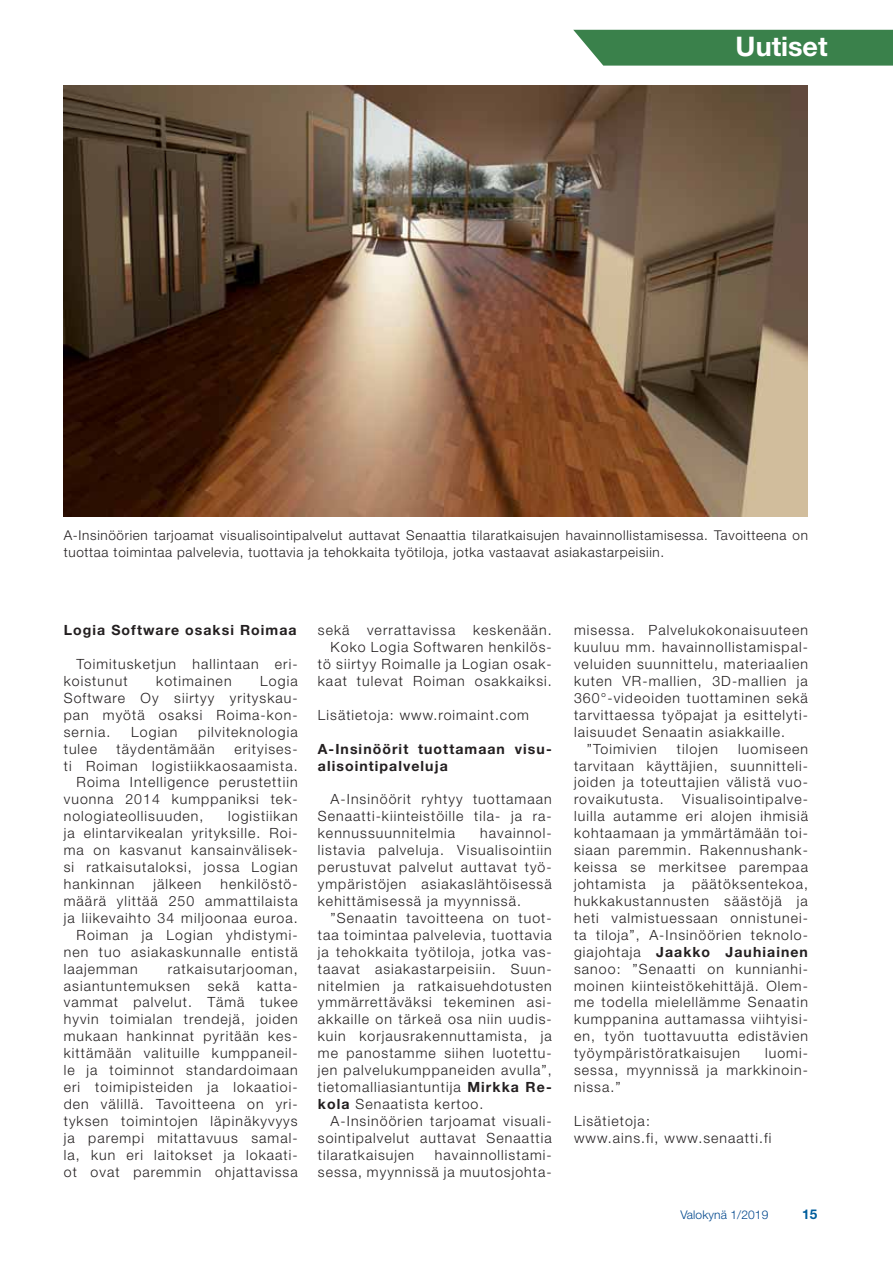
<style>
.page{position:relative;width:893px;height:1263px;background:#fff}
.page>*{position:absolute;margin:0;border:0;box-sizing:border-box;transform-origin:0 0}
.t1{font:700 27px "Helvetica Neue LT Std";color:#fff}
.t2{font:300 14.1px/17px "Helvetica Neue LT Std";letter-spacing:.075em;color:#231f20;text-align:justify}
.t3{font:700 14.1px/17px "Helvetica Neue LT Std";letter-spacing:.075em;color:#231f20}
.t4{font:300 13.5px/17px "Helvetica Neue LT Std";letter-spacing:.05em;color:#231f20}
.t5{font:700 13.5px "Helvetica Neue LT Std";color:#005e9d}
.t6{font:300 12px "Helvetica Neue LT Std";letter-spacing:.01em;color:#00478d}
.s1{font-weight:700}
</style>
<div class="page">
<svg style="left:573px;top:30px;width:320px;height:36px;background:#458855"></svg>
<img style="left:64px;top:85px;width:744px;height:431px">
<h1 class="t1" style="left:736px;top:36px;width:93px">Uutiset</h1>
<p class="t4" style="left:64px;top:528px;width:746px">A-Insinöörien tarjoamat visualisointipalvelut auttavat Senaattia tilaratkaisujen havainnollistamisessa. Tavoitteena on tuottaa toimintaa palvelevia, tuottavia ja tehokkaita työtiloja, jotka vastaavat asiakastarpeisiin.</p>
<p class="t3" style="left:64px;top:623px;width:234px">Logia Software osaksi Roimaa</p>
<p class="t2" style="left:64px;top:657px;width:235px;text-indent:13px">Toimitusketjun hallintaan eri&shy;koistunut</p>
<p class="t2" style="left:64px;top:674px;width:235px;text-indent:196px">Logia Software Oy siirtyy yrityskau&shy;pan myötä osaksi Roima-kon&shy;sernia.</p>
<p class="t2" style="left:156px;top:674px;width:77px">kotimainen</p>
<p class="t2" style="left:131px;top:725px;width:48px">Logian</p>
<p class="t2" style="left:198px;top:725px;width:101px">pilviteknologia</p>
<p class="t2" style="left:64px;top:742px;width:35px">tulee</p>
<p class="t2" style="left:117px;top:742px;width:100px">täydentämään</p>
<p class="t2" style="left:234px;top:742px;width:65px">erityises-</p>
<p class="t2" style="left:64px;top:759px;width:235px">ti Roiman logistiikkaosaamista.</p>
<p class="t2" style="left:77px;top:776px;width:223px">Roima Intelligence perustettiin</p>
<p class="t2" style="left:64px;top:793px;width:235px">vuonna 2014 kumppaniksi tek-</p>
<p class="t2" style="left:64px;top:809px;width:141px">nologiateollisuuden,</p>
<p class="t2" style="left:64px;top:809px;width:235px;text-indent:164px">logistiikan ja elintarvikealan yrityksille. Roi&shy;ma on kasvanut kansainvälisek&shy;si ratkaisutaloksi, jossa Logian hankinnan</p>
<p class="t2" style="left:153px;top:877px;width:50px">jälkeen</p>
<p class="t2" style="left:221px;top:877px;width:79px">henkilöstö-</p>
<p class="t2" style="left:64px;top:894px;width:235px">määrä ylittää 250 ammattilaista</p>
<p class="t2" style="left:64px;top:911px;width:235px">ja liikevaihto 34 miljoonaa euroa.</p>
<p class="t2" style="left:77px;top:928px;width:223px">Roiman ja Logian yhdistymi-</p>
<p class="t2" style="left:64px;top:945px;width:235px">nen tuo asiakaskunnalle entistä</p>
<p class="t2" style="left:64px;top:962px;width:76px">laajemman</p>
<p class="t2" style="left:64px;top:962px;width:235px;text-indent:104px">ratkaisutarjooman, asiantuntemuksen</p>
<p class="t2" style="left:64px;top:979px;width:235px;text-indent:193px">katta&shy;vammat palvelut. Tämä tukee hyvin toimialan trendejä, joiden mukaan hankinnat pyritään kes&shy;kittämään valituille kumppaneil&shy;le ja toiminnot standardoimaan eri toimipisteiden ja lokaatioi&shy;den välillä. Tavoitteena on yri&shy;tyksen toimintojen läpinäkyvyys ja parempi mitattavuus samal&shy;la, kun eri laitokset ja lokaati&shy;ot ovat paremmin ohjattavissa</p>
<p class="t2" style="left:208px;top:979px;width:33px">sekä</p>
<p class="t2" style="left:318px;top:623px;width:235px;text-align:right">sekä verrattavissa keskenään.<br>Koko Logia Softwaren henkilös&shy;tö siirtyy Roimalle ja Logian osak&shy;kaat tulevat Roiman osakkaiksi.</p>
<p class="t2" style="left:318px;top:708px;width:213px">Lisätietoja: www.roimaint.com</p>
<p class="t3" style="left:318px;top:742px;width:235px">A-Insinöörit tuottamaan visu&shy;alisointipalveluja</p>
<p class="t2" style="left:318px;top:793px;width:235px;text-indent:13px">A-Insinöörit ryhtyy tuottamaan Senaatti-kiinteistöille tila- ja ra&shy;kennussuunnitelmia</p>
<p class="t2" style="left:318px;top:826px;width:235px;text-indent:162px">havainnol&shy;listavia palveluja. Visualisointiin perustuvat palvelut auttavat työ&shy;ympäristöjen asiakaslähtöisessä kehittämisessä ja myynnissä.</p>
<p class="t2" style="left:318px;top:911px;width:235px;text-indent:13px">”Senaatin tavoitteena on tuot&shy;taa toimintaa palvelevia, tuottavia ja tehokkaita työtiloja, jotka vas&shy;taavat asiakastarpeisiin. Suun&shy;nitelmien ja ratkaisuehdotusten ymmärrettäväksi tekeminen asi&shy;akkaille on tärkeä osa niin uudis&shy;kuin korjausrakennuttamista, ja me panostamme siihen luotettu&shy;jen palvelukumppaneiden avulla”, tietomalliasiantuntija <span class="s1">Mirkka Re&shy;kola</span> Senaatista kertoo.</p>
<p class="t2" style="left:318px;top:1114px;width:235px;text-indent:13px">A-Insinöörien tarjoamat visuali&shy;sointipalvelut auttavat Senaattia tilaratkaisujen</p>
<p class="t2" style="left:318px;top:1148px;width:235px;text-align:right">havainnollistami-<br>sessa, myynnissä ja muutosjohta-</p>
<p class="t2" style="left:574px;top:623px;width:235px">misessa. Palvelukokonaisuuteen</p>
<p class="t2" style="left:574px;top:640px;width:235px">kuuluu mm. havainnollistamispal-</p>
<p class="t2" style="left:574px;top:657px;width:235px">veluiden suunnittelu, materiaalien</p>
<p class="t2" style="left:574px;top:674px;width:235px">kuten VR-mallien, 3D-mallien ja</p>
<p class="t2" style="left:574px;top:691px;width:235px">360°-videoiden tuottaminen sekä</p>
<p class="t2" style="left:574px;top:708px;width:235px">tarvittaessa työpajat ja esittelyti-</p>
<p class="t2" style="left:574px;top:725px;width:212px">laisuudet Senaatin asiakkaille.</p>
<p class="t2" style="left:587px;top:742px;width:71px">”Toimivien</p>
<p class="t2" style="left:677px;top:742px;width:43px">tilojen</p>
<p class="t2" style="left:574px;top:742px;width:235px;text-indent:164px">luomiseen tarvitaan käyttäjien, suunnitteli&shy;joiden ja toteuttajien välistä vuo&shy;rovaikutusta.</p>
<p class="t2" style="left:574px;top:793px;width:235px;text-indent:108px">Visualisointipalve&shy;luilla autamme eri alojen ihmisiä kohtaamaan ja ymmärtämään toi&shy;siaan paremmin. Rakennushank&shy;keissa se merkitsee parempaa johtamista</p>
<p class="t2" style="left:574px;top:877px;width:235px;text-indent:118px">päätöksentekoa, hukkakustannusten säästöjä ja heti valmistuessaan onnistunei&shy;ta tiloja”, A-Insinöörien teknolo&shy;giajohtaja <span class="s1">Jaakko Jauhiainen </span>sanoo: ”Senaatti on kunnianhi&shy;moinen kiinteistökehittäjä. Olem&shy;me todella mielellämme Senaatin kumppanina auttamassa viihtyisi&shy;en, työn tuottavuutta edistävien työympäristöratkaisujen</p>
<p class="t2" style="left:663px;top:877px;width:12px">ja</p>
<p class="t2" style="left:574px;top:1046px;width:235px;text-indent:191px">luomi&shy;sessa, myynnissä ja markkinoin&shy;nissa.”</p>
<p class="t2" style="left:574px;top:1114px;width:199px">Lisätietoja:<br>www.ains.fi, www.senaatti.fi</p>
<p class="t6" style="left:680px;top:1210px;width:90px">Valokynä 1/2019</p>
<p class="t5" style="left:802px;top:1209px;width:17px">15</p>
</div>
